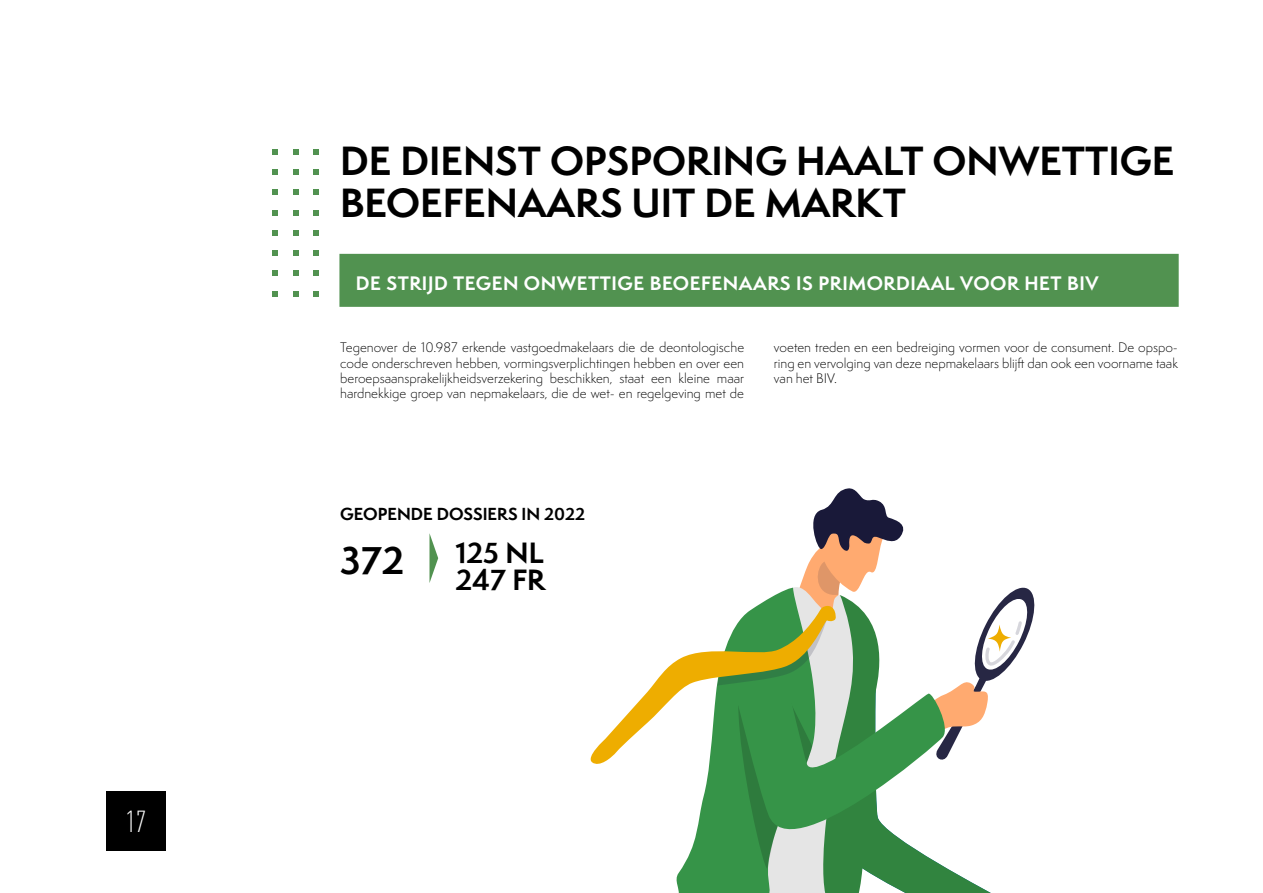
<style>
.page{position:relative;width:1263px;height:893px;background:#fff}
.page>*{position:absolute;margin:0;border:0;box-sizing:border-box;transform-origin:0 0}
.t1{font:700 37.5px/42px "Semplicita Pro";color:#000}
.t2{font:700 36px "Semplicita Pro";color:#000}
.t3{font:300 condensed 30px "DINOT";color:#fff}
.t4{font:700 27px/27px "Semplicita Pro";color:#000}
.t5{font:700 18px "Semplicita Pro";letter-spacing:.03em;color:#fff}
.t6{font:700 16.05px "Semplicita Pro";color:#000}
.t7{font:300 12.75px/15.3px "Semplicita Pro";color:#000;text-align:justify}
</style>
<div class="page">
<div style="left:106px;top:791px;width:60px;height:59px;background:#000"></div>
<svg style="left:273px;top:271px;width:5px;height:5px"></svg>
<svg style="left:273px;top:230px;width:5px;height:5px"></svg>
<svg style="left:273px;top:291px;width:5px;height:5px"></svg>
<svg style="left:273px;top:251px;width:5px;height:5px"></svg>
<svg style="left:293px;top:271px;width:5px;height:5px"></svg>
<svg style="left:293px;top:230px;width:5px;height:5px"></svg>
<svg style="left:293px;top:291px;width:5px;height:5px"></svg>
<svg style="left:293px;top:251px;width:5px;height:5px"></svg>
<svg style="left:314px;top:271px;width:5px;height:5px"></svg>
<svg style="left:314px;top:230px;width:5px;height:5px"></svg>
<svg style="left:314px;top:291px;width:5px;height:5px"></svg>
<svg style="left:314px;top:251px;width:5px;height:5px"></svg>
<svg style="left:273px;top:190px;width:5px;height:5px"></svg>
<svg style="left:273px;top:149px;width:5px;height:5px"></svg>
<svg style="left:273px;top:210px;width:5px;height:5px"></svg>
<svg style="left:273px;top:170px;width:5px;height:5px"></svg>
<svg style="left:293px;top:190px;width:5px;height:5px"></svg>
<svg style="left:293px;top:149px;width:5px;height:5px"></svg>
<svg style="left:293px;top:210px;width:5px;height:5px"></svg>
<svg style="left:293px;top:170px;width:5px;height:5px"></svg>
<svg style="left:314px;top:190px;width:5px;height:5px"></svg>
<svg style="left:314px;top:149px;width:5px;height:5px"></svg>
<svg style="left:314px;top:210px;width:5px;height:5px"></svg>
<svg style="left:314px;top:170px;width:5px;height:5px"></svg>
<svg style="left:590px;top:488px;width:445px;height:405px"></svg>
<svg style="left:988px;top:624px;width:23px;height:28px"></svg>
<svg style="left:429px;top:533px;width:9px;height:50px"></svg>
<div style="left:340px;top:255px;width:838px;height:51px;background:#519250"></div>
<div style="left:339px;top:254px;width:840px;height:53px;border:2px solid #519250"></div>
<h3 class="t3" style="left:126px;top:804px;width:22px">17</h3>
<h1 class="t1" style="left:340px;top:139px;width:836px">DE DIENST OPSPORING HAALT ONWETTIGE<br>BEOEFENAARS UIT DE MARKT</h1>
<h3 class="t5" style="left:356px;top:270px;width:744px">DE STRIJD TEGEN ONWETTIGE BEOEFENAARS IS PRIMORDIAAL VOOR HET BIV</h3>
<p class="t7" style="left:340px;top:340px;width:405px">Tegenover de 10.987 erkende vastgoedmakelaars die de deontologische code onderschreven hebben, vormingsverplichtingen hebben en over een beroepsaansprakelijkheidsverzekering beschikken, staat een kleine maar hardnekkige groep van nepmakelaars, die de wet- en regelgeving met de</p>
<p class="t7" style="left:774px;top:340px;width:405px">voeten treden en een bedreiging vormen voor de consument. De opspo&shy;ring en vervolging van deze nepmakelaars blijft dan ook een voorname taak van het BIV.</p>
<p class="t6" style="left:340px;top:502px;width:246px">GEOPENDE DOSSIERS IN 2022</p>
<h2 class="t2" style="left:340px;top:533px;width:66px">372</h2>
<h3 class="t4" style="left:455px;top:539px;width:92px">125 NL<br>247 FR</h3>
</div>
